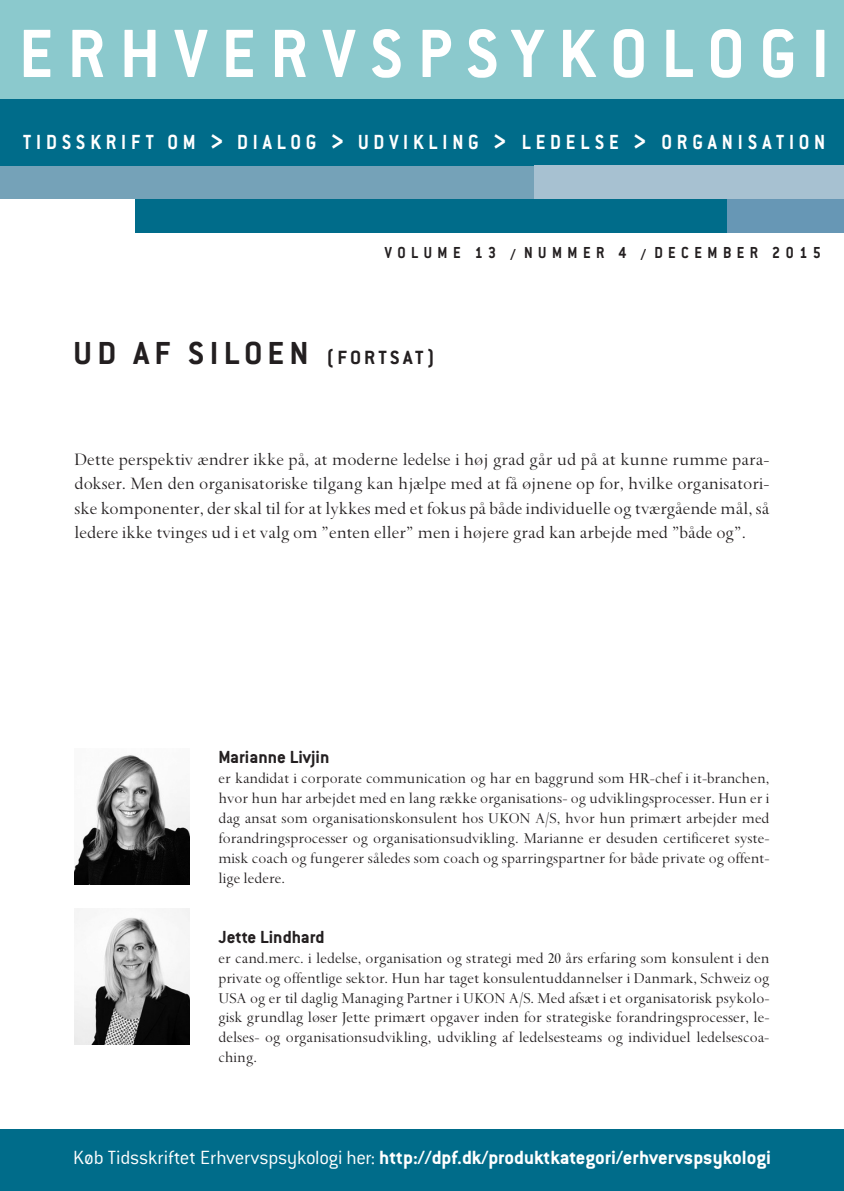
<style>
.page{position:relative;width:844px;height:1191px;background:#fff}
.page>*{position:absolute;margin:0;border:0;box-sizing:border-box;transform-origin:0 0}
.t1{font:700 74.9px "Conduit ITC";letter-spacing:.205em;color:#fff;scale:.95 1}
.t2{font:700 35px "Conduit ITC";letter-spacing:.15em;color:#231f20}
.t3{font:700 22.4px "Conduit ITC";letter-spacing:.24em;color:#fff;scale:.9 1}
.t4{font:700 21px "Conduit ITC";color:#fff}
.t5{font:19.25px/24.5px "Spectrum";color:#231f20;text-align:justify}
.t6{font:700 19.25px "Conduit ITC";color:#231f20}
.t7{font:700 17.5px "Conduit ITC";letter-spacing:.35em;color:#231f20;scale:.9 1}
.t8{font:16.62px/19.9px "Spectrum";color:#231f20;text-align:justify}
.s1{font-size:31.15px}
.s2{font-size:21px}
.s3{font-weight:300}
</style>
<div class="page">
<div style="left:0;top:1129px;width:843px;height:62px;background:#006c8a"></div>
<div style="left:0;top:0;width:843px;height:124px;background:#8bc9cd"></div>
<div style="left:0;top:166px;width:652px;height:33px;background:#75a2b8"></div>
<div style="left:0;top:99px;width:843px;height:67px;background:#006c8a"></div>
<div style="left:534px;top:166px;width:309px;height:33px;background:#a7c1d1"></div>
<div style="left:614px;top:199px;width:229px;height:33px;background:#6797b5"></div>
<div style="left:136px;top:199px;width:591px;height:33px;background:#006c8a"></div>
<img style="left:74px;top:755px;width:115px;height:129px">
<img style="left:74px;top:908px;width:115px;height:136px">
<h1 class="t1" style="left:19px;top:29px;width:854px">ERHVERVSPSYKOLOGI</h1>
<h3 class="t3" style="left:23px;top:134px;width:892px">TIDSSKRIFT OM <span class="s1">&gt;</span> DIALOG <span class="s1">&gt;</span> UDVIKLING <span class="s1">&gt;</span> LEDELSE <span class="s1">&gt;</span> ORGANISATION</h3>
<p class="t7" style="left:384px;top:247px;width:486px">VOLUME 13 / NUMMER 4 / DECEMBER 2015</p>
<h2 class="t2" style="left:74px;top:339px;width:363px">UD AF SILOEN <span class="s2">(FORTSAT)</span></h2>
<p class="t5" style="left:74px;top:448px;width:696px">Dette perspektiv ændrer ikke på, at moderne ledelse i høj grad går ud på at kunne rumme para&shy;dokser. Men den organisatoriske tilgang kan hjælpe med at få øjnene op for, hvilke organisatori&shy;ske komponenter, der skal til for at lykkes med et fokus på både individuelle og tværgående mål, så ledere ikke tvinges ud i et valg om ”enten eller” men i højere grad kan arbejde med ”både og”.</p>
<p class="t6" style="left:218px;top:749px;width:112px">Marianne Livjin</p>
<p class="t8" style="left:218px;top:769px;width:552px">er kandidat i corporate communication og har en baggrund som HR-chef i it-branchen, hvor hun har arbejdet med en lang række organisations- og udviklingsprocesser. Hun er i dag ansat som organisationskonsulent hos UKON A/S, hvor hun primært arbejder med forandringsprocesser og organisationsudvikling. Marianne er desuden certificeret syste&shy;misk coach og fungerer således som coach og sparringspartner for både private og offent&shy;lige ledere.</p>
<p class="t6" style="left:218px;top:928px;width:108px">Jette Lindhard</p>
<p class="t8" style="left:218px;top:949px;width:552px">er cand.merc. i ledelse, organisation og strategi med 20 års erfaring som konsulent i den private og offentlige sektor. Hun har taget konsulentuddannelser i Danmark, Schweiz og USA og er til daglig Managing Partner i UKON A/S. Med afsæt i et organisatorisk psykolo&shy;gisk grundlag løser Jette primært opgaver inden for strategiske forandringsprocesser, le&shy;delses- og organisationsudvikling, udvikling af ledelsesteams og individuel ledelsescoa&shy;ching.</p>
<p class="t4" style="left:73px;top:1150px;width:699px"><span class="s3">Køb Tidsskriftet Erhvervspsykologi her:</span> http://dpf.dk/produktkategori/erhvervspsykologi</p>
</div>
